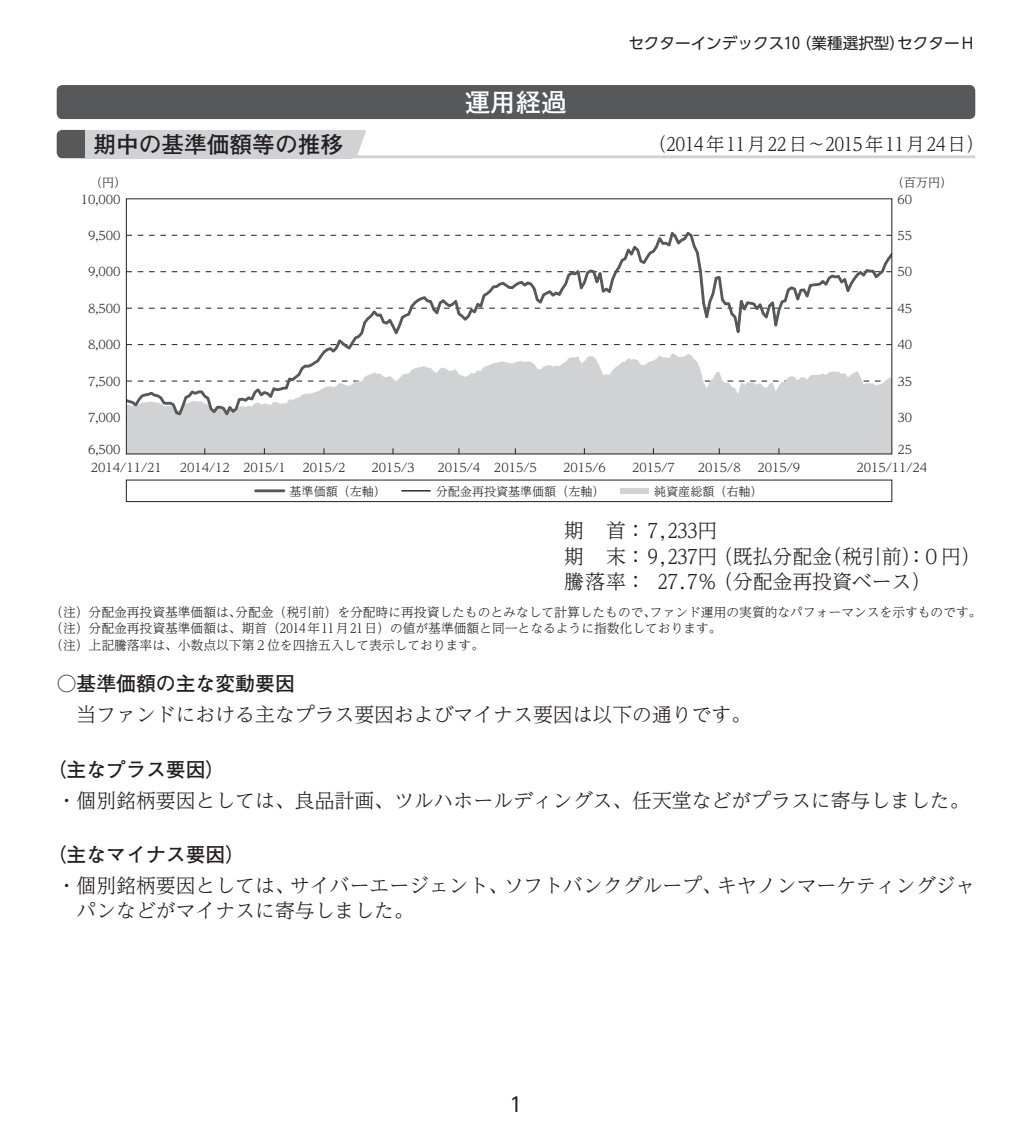
<style>
.page{position:relative;width:1032px;height:1134px;background:#fff}
.page>*{position:absolute;margin:0;border:0;box-sizing:border-box;transform-origin:0 0}
.t1{font:700 25.6px "Futo Go B101 Pro";color:#fff}
.t2{font:700 22.6px "Futo Go B101 Pro";color:#231f20}
.t3{font:300 19.8px/25.6px "UD Reimin Pro";color:#231f20}
.t4{font:700 19.8px "Futo Go B101 Pro";color:#231f20}
.t5{font:19.8px "UD Shin Go Pro";color:#231f20}
.t6{font:300 18.4px "UD Reimin Pro";color:#231f20}
.t7{font:15.6px "UD Shin Go Pro";color:#231f20}
.t8{font:300 12.8px/16.4px "UD Reimin Pro";color:#231f20}
.t9{font:300 12px "UD Reimin Pro";color:#231f20}
</style>
<div class="page">
<div style="left:57px;top:85px;width:918px;height:34px;background:#57585a;border-radius:6px"></div>
<hr style="left:85px;top:155px;width:890px;height:3px;background:#d1d2d4">
<svg style="left:57px;top:130px;width:28px;height:28px"></svg>
<div style="left:85px;top:130px;width:266px;height:28px;background:#d1d2d4"></div>
<svg style="left:351px;top:130px;width:15px;height:26px"></svg>
<div style="left:620px;top:488px;width:28px;height:6px;background:#d1d2d4"></div>
<hr style="left:256px;top:489px;width:28px;height:3px;background:#57585a">
<svg style="left:402px;top:490px;width:28px;height:1px"></svg>
<div style="left:126px;top:480px;width:766px;height:22px;border:1px solid #231f20"></div>
<div style="left:128px;top:420px;width:762px;height:32px;background:#d1d2d4"></div>
<svg style="left:128px;top:231px;width:762px;height:189px"></svg>
<p class="t1" style="left:465px;top:82px;width:104px">運用経過</p>
<p class="t7" style="left:628px;top:31px;width:348px">セクターインデックス10（業種選択型）セクターＨ</p>
<p class="t2" style="left:94px;top:126px;width:251px">期中の基準価額等の推移</p>
<p class="t6" style="left:648px;top:129px;width:338px">（2014年 11月 22日～2015年 11月 24日）</p>
<p class="t9" style="left:90px;top:172px;width:38px">（円）</p>
<p class="t9" style="left:892px;top:172px;width:62px">（百万円）</p>
<p class="t9" style="left:81px;top:189px;width:41px">10,000</p>
<p class="t9" style="left:897px;top:189px;width:16px">60</p>
<p class="t9" style="left:88px;top:226px;width:34px">9,500</p>
<p class="t9" style="left:897px;top:226px;width:16px">55</p>
<p class="t9" style="left:88px;top:262px;width:34px">9,000</p>
<p class="t9" style="left:897px;top:262px;width:16px">50</p>
<p class="t9" style="left:88px;top:299px;width:34px">8,500</p>
<p class="t9" style="left:897px;top:299px;width:16px">45</p>
<p class="t9" style="left:88px;top:335px;width:34px">8,000</p>
<p class="t9" style="left:897px;top:335px;width:16px">40</p>
<p class="t9" style="left:88px;top:371px;width:34px">7,500</p>
<p class="t9" style="left:897px;top:371px;width:16px">35</p>
<p class="t9" style="left:88px;top:408px;width:34px">7,000</p>
<p class="t9" style="left:897px;top:408px;width:16px">30</p>
<p class="t9" style="left:88px;top:440px;width:34px">6,500</p>
<p class="t9" style="left:897px;top:440px;width:16px">25</p>
<p class="t9" style="left:91px;top:458px;width:72px">2014/11/21</p>
<p class="t9" style="left:180px;top:458px;width:108px">2014/12 2015/1</p>
<p class="t9" style="left:303px;top:458px;width:44px">2015/2</p>
<p class="t9" style="left:372px;top:458px;width:44px">2015/3</p>
<p class="t9" style="left:437px;top:458px;width:101px">2015/4 2015/5</p>
<p class="t9" style="left:563px;top:458px;width:44px">2015/6</p>
<p class="t9" style="left:632px;top:458px;width:44px">2015/7</p>
<p class="t9" style="left:698px;top:458px;width:44px">2015/8</p>
<p class="t9" style="left:757px;top:458px;width:44px">2015/9</p>
<p class="t9" style="left:856px;top:458px;width:72px">2015/11/24</p>
<p class="t9" style="left:290px;top:481px;width:98px">基準価額（左軸）</p>
<p class="t9" style="left:436px;top:481px;width:170px">分配金再投資基準価額（左軸）</p>
<p class="t9" style="left:654px;top:481px;width:110px">純資産総額（右軸）</p>
<p class="t3" style="left:564px;top:517px;width:418px">期 首：7,233円<br>期 末：9,237円（既払分配金（税引前）：0円）騰落率： 27.7％（分配金再投資ベース）</p>
<p class="t8" style="left:50px;top:603px;width:933px">（注）分配金再投資基準価額は、分配金（税引前）を分配時に再投資したものとみなして計算したもので、ファンド運用の実質的なパフォーマンスを示すものです。（注）分配金再投資基準価額は、期首（2014年 11月 21日）の値が基準価額と同一となるように指数化しております。<br>（注）上記騰落率は、小数点以下第2位を四捨五入して表示しております。</p>
<p class="t4" style="left:57px;top:668px;width:240px">○基準価額の主な変動要因</p>
<p class="t3" style="left:77px;top:701px;width:676px">当ファンドにおける主なプラス要因およびマイナス要因は以下の通りです。</p>
<p class="t4" style="left:47px;top:753px;width:180px">（主なプラス要因）</p>
<p class="t3" style="left:57px;top:787px;width:914px">・個別銘柄要因としては、良品計画、ツルハホールディングス、任天堂などがプラスに寄与しました。</p>
<p class="t4" style="left:47px;top:839px;width:200px">（主なマイナス要因）</p>
<p class="t3" style="left:77px;top:873px;width:900px;line-height:24.4px;text-indent:-20px">・個別銘柄要因としては、サイバーエージェント、ソフトバンクグループ、キヤノンマーケティングジャパンなどがマイナスに寄与しました。</p>
<p class="t5" style="left:509px;top:1088px;width:15px">1</p>
</div>
